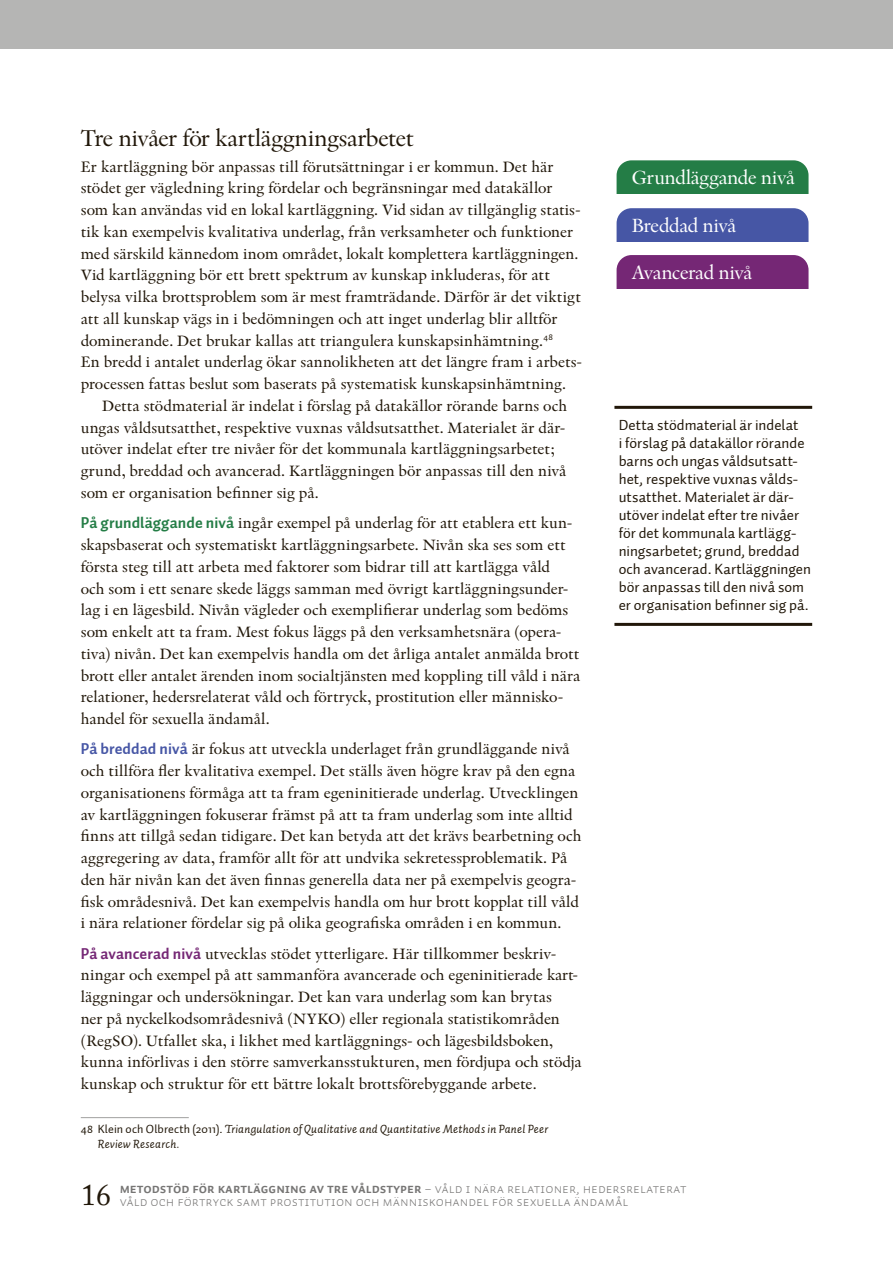
<style>
.page{position:relative;width:893px;height:1263px;background:#fff}
.page>*{position:absolute;margin:0;border:0;box-sizing:border-box;transform-origin:0 0}
.t1{font:30px "Adobe Caslon Pro";color:#211709}
.Rubrik_2{font:24px "Indigo Antiqua Pro Display";letter-spacing:-.01em;color:#211709}
.Rubrik_2-2{font:19.95px "Indigo Antiqua Pro Display";letter-spacing:-.015em;color:#fff}
.Brödtext{font:15.75px/21.8px "Indigo Antiqua Pro Text";letter-spacing:-.005em;color:#211709}
.Bröd_indrag{font:15.75px/21.8px "Indigo Antiqua Pro Text";letter-spacing:-.005em;color:#211709}
.Ruta_i_kanten_med_in{font:15px/18px "Auto 2";letter-spacing:.005em;color:#211709}
.t2{font:13.5px "Auto 1 Bold Sm Cp";color:#767574}
.t3{font:13.5px "Auto 1 Light Sm Cp";color:#767574}
.Fotnot{font:italic 12px/15px "Auto 2";letter-spacing:.015em;color:#211709}
.s1{font-family:"Auto 1";font-weight:700;color:#247d46}
.s2{font-family:"Auto 1";font-weight:700;color:#4656a5}
.s3{font-family:"Auto 1";font-weight:700;color:#752775}
.s4{font-style:normal}
.s5{font-family:"Auto 1 Light Sm Cp"}
</style>
<div class="page">
<div style="left:0;top:0;width:893px;height:49px;background:#b5b5b4"></div>
<hr style="left:81px;top:1117px;width:108px;height:1px;background:#a0a09f">
<div style="left:617px;top:160px;width:191px;height:55px;background:#247d46;border-radius:15px"></div>
<div style="left:607px;top:194px;width:218px;height:40px;background:#fff"></div>
<div style="left:617px;top:208px;width:191px;height:55px;background:#4656a5;border-radius:15px"></div>
<div style="left:608px;top:242px;width:217px;height:40px;background:#fff"></div>
<div style="left:617px;top:255px;width:191px;height:55px;background:#752775;border-radius:15px"></div>
<div style="left:608px;top:289px;width:208px;height:35px;background:#fff"></div>
<hr style="left:614px;top:406px;width:198px;height:3px;background:#211709">
<hr style="left:614px;top:623px;width:198px;height:3px;background:#211709">
<h2 class="Rubrik_2" style="left:81px;top:124px;width:334px">Tre nivåer för kartläggningsarbetet</h2>
<p class="Brödtext" style="left:81px;top:156px;width:503px">Er kartläggning bör anpassas till förutsättningar i er kommun. Det här stödet ger vägledning kring fördelar och begränsningar med datakällor som kan användas vid en lokal kartläggning. Vid sidan av tillgänglig statis&shy;tik kan exempelvis kvalitativa underlag, från verksamheter och funktioner med särskild kännedom inom området, lokalt komplettera kartläggningen.<br>Vid kartläggning bör ett brett spektrum av kunskap inkluderas, för att belysa vilka brottsproblem som är mest framträdande. Därför är det viktigt att all kunskap vägs in i bedömningen och att inget underlag blir alltför dominerande. Det brukar kallas att triangulera kunskapsinhämtning.<sup>48<br></sup>En bredd i antalet underlag ökar sannolikheten att det längre fram i arbets&shy;processen fattas beslut som baserats på systematisk kunskapsinhämtning.</p>
<p class="Bröd_indrag" style="left:81px;top:395px;width:488px;text-indent:21px">Detta stödmaterial är indelat i förslag på datakällor rörande barns och ungas våldsutsatthet, respektive vuxnas våldsutsatthet. Materialet är där&shy;utöver indelat efter tre nivåer för det kommunala kartläggningsarbetet; grund, breddad och avancerad. Kartläggningen bör anpassas till den nivå som er organisation befinner sig på.</p>
<p class="Brödtext" style="left:81px;top:512px;width:501px"><span class="s1">På grundläggande nivå</span> ingår exempel på underlag för att etablera ett kun&shy;skapsbaserat och systematiskt kartläggningsarbete. Nivån ska ses som ett första steg till att arbeta med faktorer som bidrar till att kartlägga våld<br>och som i ett senare skede läggs samman med övrigt kartläggningsunder&shy;lag i en lägesbild. Nivån vägleder och exemplifierar underlag som bedöms som enkelt att ta fram. Mest fokus läggs på den verksamhetsnära (opera&shy;tiva) nivån. Det kan exempelvis handla om det årliga antalet anmälda brott brott eller antalet ärenden inom socialtjänsten med koppling till våld i nära relationer, hedersrelaterat våld och förtryck, prostitution eller människo&shy;handel för sexuella ändamål.</p>
<p class="Brödtext" style="left:81px;top:738px;width:502px"><span class="s2">På breddad nivå</span> är fokus att utveckla underlaget från grundläggande nivå och tillföra fler kvalitativa exempel. Det ställs även högre krav på den egna organisationens förmåga att ta fram egeninitierade underlag. Utvecklingen av kartläggningen fokuserar främst på att ta fram underlag som inte alltid finns att tillgå sedan tidigare. Det kan betyda att det krävs bearbetning och aggregering av data, framför allt för att undvika sekretessproblematik. På den här nivån kan det även finnas generella data ner på exempelvis geogra&shy;fisk områdesnivå. Det kan exempelvis handla om hur brott kopplat till våld i nära relationer fördelar sig på olika geografiska områden i en kommun.</p>
<p class="Brödtext" style="left:81px;top:943px;width:503px"><span class="s3">På avancerad nivå</span> utvecklas stödet ytterligare. Här tillkommer beskriv&shy;ningar och exempel på att sammanföra avancerade och egeninitierade kart&shy;läggningar och undersökningar. Det kan vara underlag som kan brytas<br>ner på nyckelkodsområdesnivå (NYKO) eller regionala statistikområden (RegSO). Utfallet ska, i likhet med kartläggnings- och lägesbildsboken, kunna införlivas i den större samverkansstukturen, men fördjupa och stödja kunskap och struktur för ett bättre lokalt brottsförebyggande arbete.</p>
<p class="Fotnot" style="left:98px;top:1121px;width:452px;text-indent:-17px"><span class="s4">48 Klein och Olbrecth (2011).</span> Triangulation of Qualitative and Quantitative Methods in Panel Peer<br>Review Research.</p>
<h2 class="Rubrik_2-2" style="left:632px;top:165px;width:164px">Grundläggande nivå</h2>
<h2 class="Rubrik_2-2" style="left:632px;top:213px;width:106px">Breddad nivå</h2>
<h2 class="Rubrik_2-2" style="left:632px;top:260px;width:122px">Avancerad nivå</h2>
<p class="Ruta_i_kanten_med_in" style="left:619px;top:416px;width:194px">Detta stödmaterial är indelat<br>i förslag på datakällor rörande barns och ungas våldsutsatt&shy;het, respektive vuxnas vålds&shy;utsatthet. Materialet är där&shy;utöver indelat efter tre nivåer för det kommunala kartlägg&shy;ningsarbetet; grund, breddad och avancerad. Kartläggningen bör anpassas till den nivå som er organisation befinner sig på.</p>
<h1 class="t1" style="left:81px;top:1177px;width:31px">16</h1>
<p class="t2" style="left:120px;top:1180px;width:568px">metodstöd för kartläggning av tre våldstyper <span class="s5">– våLD I NÄRA RELATIONER, hedersrelaterat</span></p>
<p class="t3" style="left:120px;top:1194px;width:510px">våld och förtryck samt prostitution och människohandel för sexuella ändamål</p>
</div>
